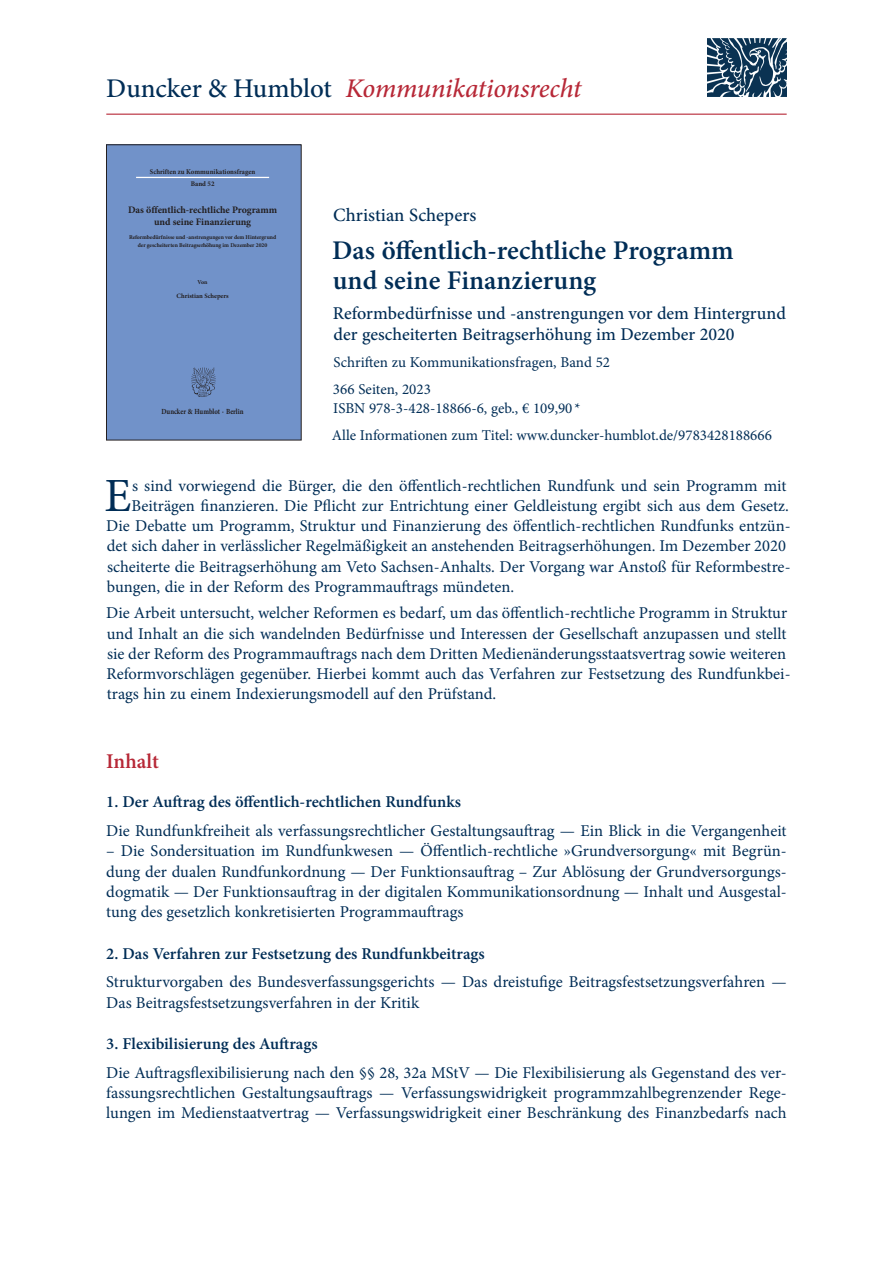
<style>
.page{position:relative;width:893px;height:1263px;background:#fff}
.page>*{position:absolute;margin:0;border:0;box-sizing:border-box;transform-origin:0 0}
.t1{font:47.7px "Minion Pro";color:#002d56}
.t2{font:600 27px/30px "Minion Pro";color:#002d56}
.t3{font:italic 500 27px "Minion Pro";letter-spacing:-.01em;color:#b72837}
.t4{font:600 21px "Minion Pro";color:#b72837}
.t5{font:500 18.75px "Minion Pro";color:#002d56}
.t6{font:500 18px/21px "Minion Pro";color:#002d56}
.t7{font:16.5px/20.2px "Minion Pro";color:#002d56}
.t8{font:600 16.5px "Minion Pro";color:#002d56}
.t9{font:15px/27.3px "Minion Pro";color:#002d56}
.t10{font:700 9.9px/11.6px "Minion Pro";letter-spacing:-.005em;color:#231f20;text-align:center}
.t11{font:700 7.8px "Minion Pro";letter-spacing:-.005em;color:#231f20;scale:.86 1}
.t12{font:700 7.2px "Minion Pro";letter-spacing:.005em;color:#231f20;scale:.94 1}
.t13{font:700 7.05px "Minion Pro";color:#231f20}
.t14{font:700 6.6px "Minion Pro";color:#231f20}
.t15{font:700 6px "Minion Pro";color:#231f20}
.t16{font:700 5.85px/7.2px "Minion Pro";letter-spacing:-.01em;color:#231f20;text-align:center}
.s1{font-style:normal;color:#002d56}
</style>
<div class="page">
<div style="left:106px;top:145px;width:195px;height:295px;background:#7192c9"></div>
<hr style="left:136px;top:177px;width:133px;height:1px;background:#fff">
<img style="left:191px;top:367px;width:25px;height:30px">
<div style="left:106px;top:145px;width:195px;height:295px;border:1px solid #231f20"></div>
<img style="left:707px;top:38px;width:79px;height:59px">
<hr style="left:106px;top:114px;width:681px;height:1px;background:#b72837">
<h2 class="t3" style="left:106px;top:70px;width:477px"><span class="s1">Duncker &amp; Humblot</span> Kommunikationsrecht</h2>
<p class="t12" style="left:150px;top:167px;width:114px">Schriften zu Kommunikationsfragen</p>
<p class="t13" style="left:191px;top:179px;width:25px">Band 52</p>
<p class="t10" style="left:128px;top:204px;width:151px">Das öffentlich-rechtliche Programm und seine Finanzierung</p>
<p class="t16" style="left:129px;top:234px;width:149px">Reformbedürfnisse und -anstrengungen vor dem Hintergrund der gescheiterten Beitragserhöhung im Dezember 2020</p>
<p class="t15" style="left:198px;top:278px;width:12px">Von</p>
<p class="t14" style="left:177px;top:291px;width:54px">Christian Schepers</p>
<p class="t11" style="left:161px;top:406px;width:97px">Duncker &amp; Humblot · Berlin</p>
<p class="t5" style="left:333px;top:202px;width:145px">Christian Schepers</p>
<h2 class="t2" style="left:332px;top:235px;width:403px">Das öffentlich-rechtliche Programm und seine Finanzierung</h2>
<p class="t6" style="left:333px;top:302px;width:454px">Reformbedürfnisse und -anstrengungen vor dem Hintergrund der gescheiterten Beitragserhöhung im Dezember 2020</p>
<p class="t9" style="left:333px;top:349px;width:279px">Schriften zu Kommunikationsfragen, Band 52<br>366 Seiten, 2023</p>
<p class="t9" style="left:332px;top:395px;width:442px">ISBN 978-3-428-18866-6, geb., € 109,90 *<br>Alle Informationen zum Titel: www.duncker-humblot.de/9783428188666</p>
<h1 class="t1" style="left:104px;top:464px;width:29px">E</h1>
<p class="t7" style="left:132px;top:475px;width:656px">s sind vorwiegend die Bürger, die den öffentlich-rechtlichen Rundfunk und sein Programm mit</p>
<p class="t7" style="left:132px;top:495px;width:659px">Beiträgen finanzieren. Die Pflicht zur Entrichtung einer Geldleistung ergibt sich aus dem Gesetz.</p>
<p class="t7" style="left:106px;top:516px;width:686px">Die Debatte um Programm, Struktur und Finanzierung des öffentlich-rechtlichen Rundfunks entzün-</p>
<p class="t7" style="left:107px;top:536px;width:681px">det sich daher in verlässlicher Regelmäßigkeit an anstehenden Beitragserhöhungen. Im Dezember 2020</p>
<p class="t7" style="left:107px;top:556px;width:685px">scheiterte die Beitragserhöhung am Veto Sachsen-Anhalts. Der Vorgang war Anstoß für Reformbestre-</p>
<p class="t7" style="left:107px;top:576px;width:409px">bungen, die in der Reform des Programmauftrags mündeten.</p>
<p class="t7" style="left:106px;top:603px;width:686px">Die Arbeit untersucht, welcher Reformen es bedarf, um das öffentlich-rechtliche Programm in Struktur und Inhalt an die sich wandelnden Bedürfnisse und Interessen der Gesellschaft anzupassen und stellt sie der Reform des Programmauftrags nach dem Dritten Medienänderungsstaatsvertrag sowie weiteren Reformvorschlägen gegenüber. Hierbei kommt auch das Verfahren zur Festsetzung des Rundfunkbei&shy;trags hin zu einem Indexierungsmodell auf den Prüfstand.</p>
<p class="t4" style="left:106px;top:747px;width:54px">Inhalt</p>
<p class="t8" style="left:106px;top:791px;width:356px">1. Der Auftrag des öffentlich-rechtlichen Rundfunks</p>
<p class="t7" style="left:106px;top:821px;width:682px">Die Rundfunkfreiheit als verfassungsrechtlicher Gestaltungsauftrag — Ein Blick in die Vergangenheit</p>
<p class="t7" style="left:106px;top:841px;width:682px;text-align:justify">– Die Sondersituation im Rundfunkwesen — Öffentlich-rechtliche »Grundversorgung« mit Begrün&shy;dung der dualen Rundfunkordnung — Der Funktionsauftrag – Zur Ablösung der Grundversorgungs&shy;dogmatik — Der Funktionsauftrag in der digitalen Kommunikationsordnung — Inhalt und Ausgestal&shy;tung des gesetzlich konkretisierten Programmauftrags</p>
<p class="t8" style="left:106px;top:942px;width:380px">2. Das Verfahren zur Festsetzung des Rundfunkbeitrags</p>
<p class="t7" style="left:106px;top:972px;width:682px">Strukturvorgaben des Bundesverfassungsgerichts — Das dreistufige Beitragsfestsetzungsverfahren —<br>Das Beitragsfestsetzungsverfahren in der Kritik</p>
<p class="t8" style="left:106px;top:1032px;width:213px">3. Flexibilisierung des Auftrags</p>
<p class="t7" style="left:106px;top:1062px;width:682px;text-align:justify">Die Auftragsflexibilisierung nach den §§ 28, 32a MStV — Die Flexibilisierung als Gegenstand des ver&shy;fassungsrechtlichen Gestaltungsauftrags — Verfassungswidrigkeit programmzahlbegrenzender Rege&shy;lungen im Medienstaatvertrag — Verfassungswidrigkeit einer Beschränkung des Finanzbedarfs nach</p>
</div>
